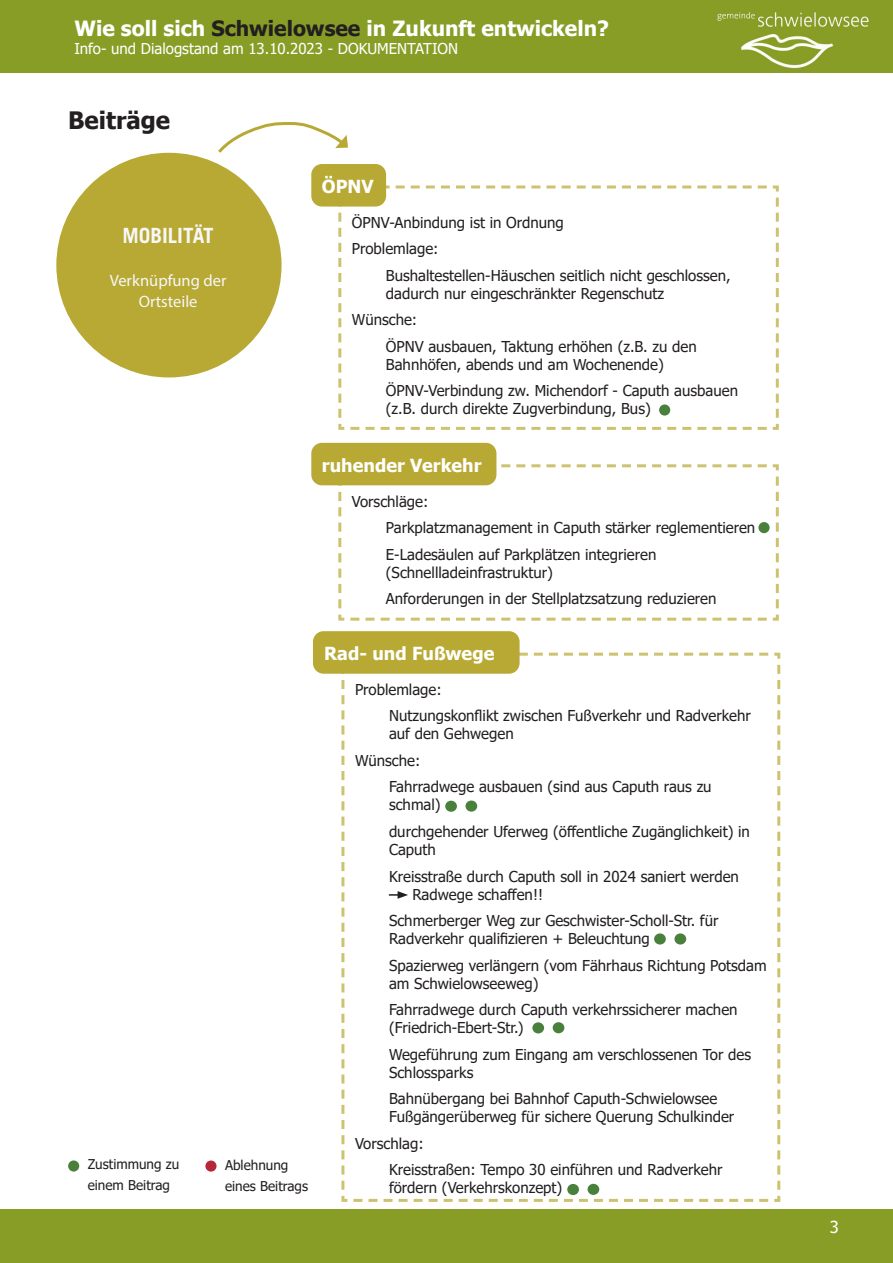
<style>
.page{position:relative;width:893px;height:1263px;background:#fff}
.page>*{position:absolute;margin:0;border:0;box-sizing:border-box;transform-origin:0 0}
.t1{font:700 24px "Tahoma";color:#231f20}
.t2{font:700 21px "Tahoma";color:#fff}
.t3{font:700 21px "Trade Gothic LT Std";color:#f7f7f8}
.t4{font:700 18px "Tahoma";color:#fff}
.t5{font:16.5px "Myriad Pro";color:#f7f7f8}
.t6{font:16.5px "Tahoma";color:#fff}
.t7{font:15px/18px "Tahoma";color:#231f20}
.t8{font:15px "Tahoma";color:#fff}
.t9{font:13.5px/21px "Tahoma";color:#231f20}
.s1{color:#231f20}
</style>
<div class="page">
<div style="left:0;top:0;width:893px;height:73px;background:#889d26"></div>
<div style="left:0;top:1209px;width:893px;height:54px;background:#889d26"></div>
<img style="left:717px;top:10px;width:153px;height:59px">
<div style="left:56px;top:152px;width:226px;height:226px;background:#b7a933;border-radius:50%"></div>
<svg style="left:338px;top:184px;width:441px;height:246px"></svg>
<div style="left:311px;top:164px;width:75px;height:43px;background:#b7a933;border-radius:11px"></div>
<svg style="left:337px;top:463px;width:442px;height:158px"></svg>
<div style="left:311px;top:443px;width:185px;height:42px;background:#b7a933;border-radius:11px"></div>
<div style="left:758px;top:522px;width:12px;height:11px;background:#48803c;border-radius:50%"></div>
<div style="left:659px;top:404px;width:11px;height:12px;background:#48803c;border-radius:50%"></div>
<svg style="left:218px;top:122px;width:130px;height:31px"></svg>
<div style="left:68px;top:1160px;width:11px;height:11px;background:#48803c;border-radius:50%"></div>
<div style="left:205px;top:1160px;width:12px;height:11px;background:#b72837;border-radius:50%"></div>
<svg style="left:341px;top:652px;width:440px;height:550px"></svg>
<div style="left:313px;top:631px;width:207px;height:43px;background:#b7a933;border-radius:11px"></div>
<div style="left:445px;top:801px;width:12px;height:11px;background:#48803c;border-radius:50%"></div>
<div style="left:465px;top:800px;width:12px;height:12px;background:#48803c;border-radius:50%"></div>
<div style="left:654px;top:933px;width:12px;height:11px;background:#48803c;border-radius:50%"></div>
<div style="left:674px;top:933px;width:12px;height:11px;background:#48803c;border-radius:50%"></div>
<div style="left:532px;top:1022px;width:12px;height:11px;background:#48803c;border-radius:50%"></div>
<div style="left:553px;top:1022px;width:11px;height:11px;background:#48803c;border-radius:50%"></div>
<div style="left:567px;top:1184px;width:12px;height:11px;background:#48803c;border-radius:50%"></div>
<div style="left:588px;top:1184px;width:11px;height:11px;background:#48803c;border-radius:50%"></div>
<svg style="left:389px;top:891px;width:19px;height:8px"></svg>
<h2 class="t2" style="left:74px;top:14px;width:536px">Wie soll sich <span class="s1">Schwielowsee</span> in Zukunft entwickeln?</h2>
<p class="t8" style="left:74px;top:38px;width:385px">Info- und Dialogstand am 13.10.2023 - DOKUMENTATION</p>
<p class="t1" style="left:68px;top:104px;width:104px">Beiträge</p>
<p class="t3" style="left:122px;top:223px;width:93px">MOBILITÄT</p>
<p class="t5" style="left:110px;top:270px;width:118px">Verknüpfung der</p>
<p class="t5" style="left:139px;top:291px;width:60px">Ortsteile</p>
<p class="t4" style="left:322px;top:174px;width:53px">ÖPNV</p>
<p class="t7" style="left:352px;top:214px;width:213px">ÖPNV-Anbindung ist in Ordnung</p>
<p class="t7" style="left:352px;top:241px;width:88px">Problemlage:</p>
<p class="t7" style="left:386px;top:267px;width:346px">Bushaltestellen-Häuschen seitlich nicht geschlossen, dadurch nur eingeschränkter Regenschutz</p>
<p class="t7" style="left:352px;top:312px;width:67px">Wünsche:</p>
<p class="t7" style="left:386px;top:338px;width:312px">ÖPNV ausbauen, Taktung erhöhen (z.B. zu den<br>Bahnhöfen, abends und am Wochenende)</p>
<p class="t7" style="left:386px;top:383px;width:354px">ÖPNV-Verbindung zw. Michendorf - Caputh ausbauen (z.B. durch direkte Zugverbindung, Bus)</p>
<p class="t9" style="left:88px;top:1154px;width:93px">Zustimmung zu einem Beitrag</p>
<p class="t9" style="left:225px;top:1155px;width:85px">Ablehnung eines Beitrags</p>
<p class="t4" style="left:322px;top:453px;width:161px">ruhender Verkehr</p>
<p class="t7" style="left:352px;top:493px;width:78px">Vorschläge:</p>
<p class="t7" style="left:386px;top:519px;width:371px">Parkplatzmanagement in Caputh stärker reglementieren</p>
<p class="t7" style="left:386px;top:546px;width:272px">E-Ladesäulen auf Parkplätzen integrieren (Schnellladeinfrastruktur)</p>
<p class="t7" style="left:386px;top:590px;width:332px">Anforderungen in der Stellplatzsatzung reduzieren</p>
<p class="t4" style="left:324px;top:641px;width:172px">Rad- und Fußwege</p>
<p class="t7" style="left:355px;top:681px;width:88px">Problemlage:</p>
<p class="t7" style="left:389px;top:708px;width:363px">Nutzungskonflikt zwischen Fußverkehr und Radverkehr auf den Gehwegen</p>
<p class="t7" style="left:355px;top:752px;width:67px">Wünsche:</p>
<p class="t7" style="left:389px;top:779px;width:324px">Fahrradwege ausbauen (sind aus Caputh raus zu schmal)</p>
<p class="t7" style="left:389px;top:823px;width:362px">durchgehender Uferweg (öffentliche Zugänglichkeit) in<br>Caputh</p>
<p class="t7" style="left:412px;top:868px;width:328px;text-indent:-23px">Kreisstraße durch Caputh soll in 2024 saniert werden<br>Radwege schaffen!!</p>
<p class="t7" style="left:389px;top:912px;width:331px">Schmerberger Weg zur Geschwister-Scholl-Str. für<br>Radverkehr qualifizieren + Beleuchtung</p>
<p class="t7" style="left:389px;top:957px;width:379px">Spazierweg verlängern (vom Fährhaus Richtung Potsdam am Schwielowseeweg)</p>
<p class="t7" style="left:389px;top:1001px;width:350px">Fahrradwege durch Caputh verkehrssicherer machen (Friedrich-Ebert-Str.)</p>
<p class="t7" style="left:389px;top:1046px;width:364px">Wegeführung zum Eingang am verschlossenen Tor des<br>Schlossparks</p>
<p class="t7" style="left:389px;top:1090px;width:347px">Bahnübergang bei Bahnhof Caputh-Schwielowsee<br>Fußgängerüberweg für sichere Querung Schulkinder</p>
<p class="t7" style="left:355px;top:1135px;width:70px">Vorschlag:</p>
<p class="t7" style="left:389px;top:1161px;width:335px">Kreisstraßen: Tempo 30 einführen und Radverkehr fördern (Verkehrskonzept)</p>
<p class="t6" style="left:830px;top:1215px;width:11px">3</p>
</div>
